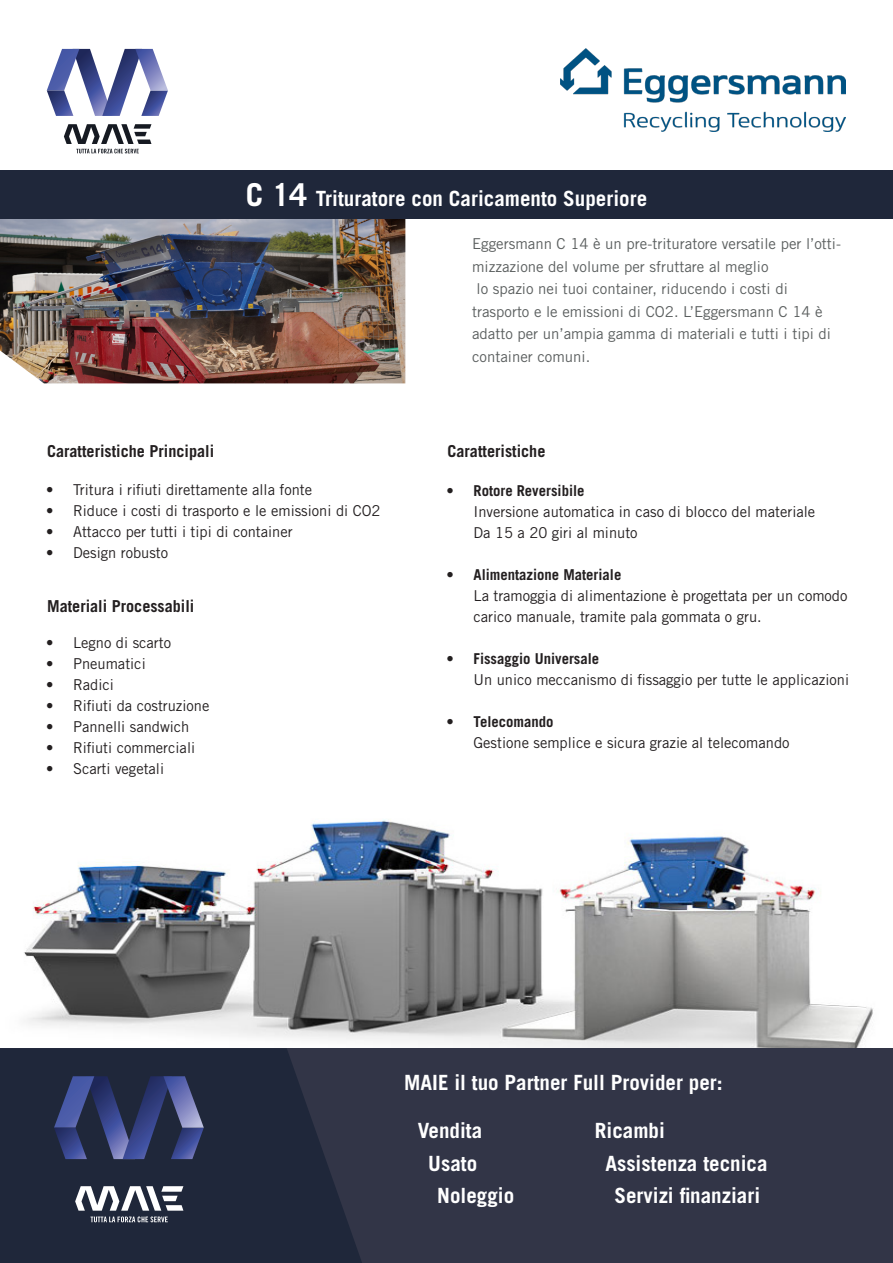
<style>
.page{position:relative;width:893px;height:1263px;background:#fff}
.page>*{position:absolute;margin:0;border:0;box-sizing:border-box;transform-origin:0 0}
.Subtitulo{font:700 21px "Trade Gothic LT Std";color:#fff}
.t1{font:700 16.5px "Trade Gothic LT Std";color:#231f20}
.t2{font:15px/21px "Trade Gothic LT Std";color:#231f20}
.t3{font:15px "Trade Gothic LT Std";color:#5b5f5f}
.s1{font-size:31.5px}
.s2{font-weight:700}
</style>
<div class="page">
<img style="left:0;top:219px;width:405px;height:164px">
<div style="left:0;top:170px;width:893px;height:49px;background:#1f273a"></div>
<svg style="left:64px;top:124px;width:87px;height:29px"></svg>
<svg style="left:47px;top:49px;width:121px;height:67px"></svg>
<img style="left:560px;top:49px;width:285px;height:82px">
<img style="left:24px;top:819px;width:849px;height:229px">
<div style="left:0;top:1048px;width:893px;height:215px;background:#323547"></div>
<svg style="left:0;top:1048px;width:362px;height:215px;background:#21283b"></svg>
<svg style="left:75px;top:1186px;width:108px;height:36px;background:#777b87"></svg>
<svg style="left:54px;top:1076px;width:150px;height:83px;background:#353f6d"></svg>
<p class="Subtitulo" style="left:246px;top:185px;width:403px"><span class="s1">C 14</span> Trituratore con Caricamento Superiore</p>
<p class="t1" style="left:47px;top:441px;width:169px">Caratteristiche Principali</p>
<p class="t2" style="left:46px;top:479px;width:268px">• Tritura i rifiuti direttamente alla fonte</p>
<p class="t2" style="left:46px;top:500px;width:336px">• Riduce i costi di trasporto e le emissioni di CO2</p>
<p class="t2" style="left:46px;top:521px;width:248px">• Attacco per tutti i tipi di container</p>
<p class="t2" style="left:46px;top:542px;width:124px">• Design robusto</p>
<p class="t1" style="left:47px;top:595px;width:149px">Materiali Processabili</p>
<p class="t2" style="left:46px;top:632px;width:126px">• Legno di scarto</p>
<p class="t2" style="left:46px;top:653px;width:101px">• Pneumatici</p>
<p class="t2" style="left:46px;top:674px;width:69px">• Radici</p>
<p class="t2" style="left:46px;top:695px;width:165px">• Rifiuti da costruzione</p>
<p class="t2" style="left:46px;top:716px;width:145px">• Pannelli sandwich</p>
<p class="t2" style="left:46px;top:737px;width:151px">• Rifiuti commerciali</p>
<p class="t2" style="left:46px;top:758px;width:120px">• Scarti vegetali</p>
<p class="t3" style="left:472px;top:235px;width:371px">Eggersmann C 14 è un pre-trituratore versatile per l’otti-</p>
<p class="t3" style="left:472px;top:257px;width:298px">mizzazione del volume per sfruttare al meglio</p>
<p class="t3" style="left:477px;top:280px;width:313px">lo spazio nei tuoi container, riducendo i costi di</p>
<p class="t3" style="left:472px;top:302px;width:352px">trasporto e le emissioni di CO2. L’Eggersmann C 14 è</p>
<p class="t3" style="left:472px;top:325px;width:361px">adatto per un’ampia gamma di materiali e tutti i tipi di</p>
<p class="t3" style="left:472px;top:347px;width:120px">container comuni.</p>
<p class="t1" style="left:447px;top:441px;width:99px">Caratteristiche</p>
<p class="t2" style="left:473px;top:480px;width:343px;text-indent:-27px"><span class="s2">• Rotore Reversibile<br></span>Inversione automatica in caso di blocco del materiale<br>Da 15 a 20 giri al minuto</p>
<p class="t2" style="left:473px;top:564px;width:375px;text-indent:-27px"><span class="s2">• Alimentazione Materiale<br></span>La tramoggia di alimentazione è progettata per un comodo carico manuale, tramite pala gommata o gru.</p>
<p class="t2" style="left:473px;top:648px;width:377px;text-indent:-27px"><span class="s2">• Fissaggio Universale<br></span>Un unico meccanismo di fissaggio per tutte le applicazioni</p>
<p class="t2" style="left:473px;top:711px;width:318px;text-indent:-27px"><span class="s2">• Telecomando<br></span>Gestione semplice e sicura grazie al telecomando</p>
<p class="Subtitulo" style="left:404px;top:1069px;width:320px">MAIE il tuo Partner Full Provider per:</p>
<p class="Subtitulo" style="left:418px;top:1117px;width:66px">Vendita</p>
<p class="Subtitulo" style="left:428px;top:1150px;width:50px">Usato</p>
<p class="Subtitulo" style="left:437px;top:1183px;width:79px">Noleggio</p>
<p class="Subtitulo" style="left:595px;top:1117px;width:72px">Ricambi</p>
<p class="Subtitulo" style="left:605px;top:1150px;width:164px">Assistenza tecnica</p>
<p class="Subtitulo" style="left:614px;top:1183px;width:147px">Servizi finanziari</p>
</div>
